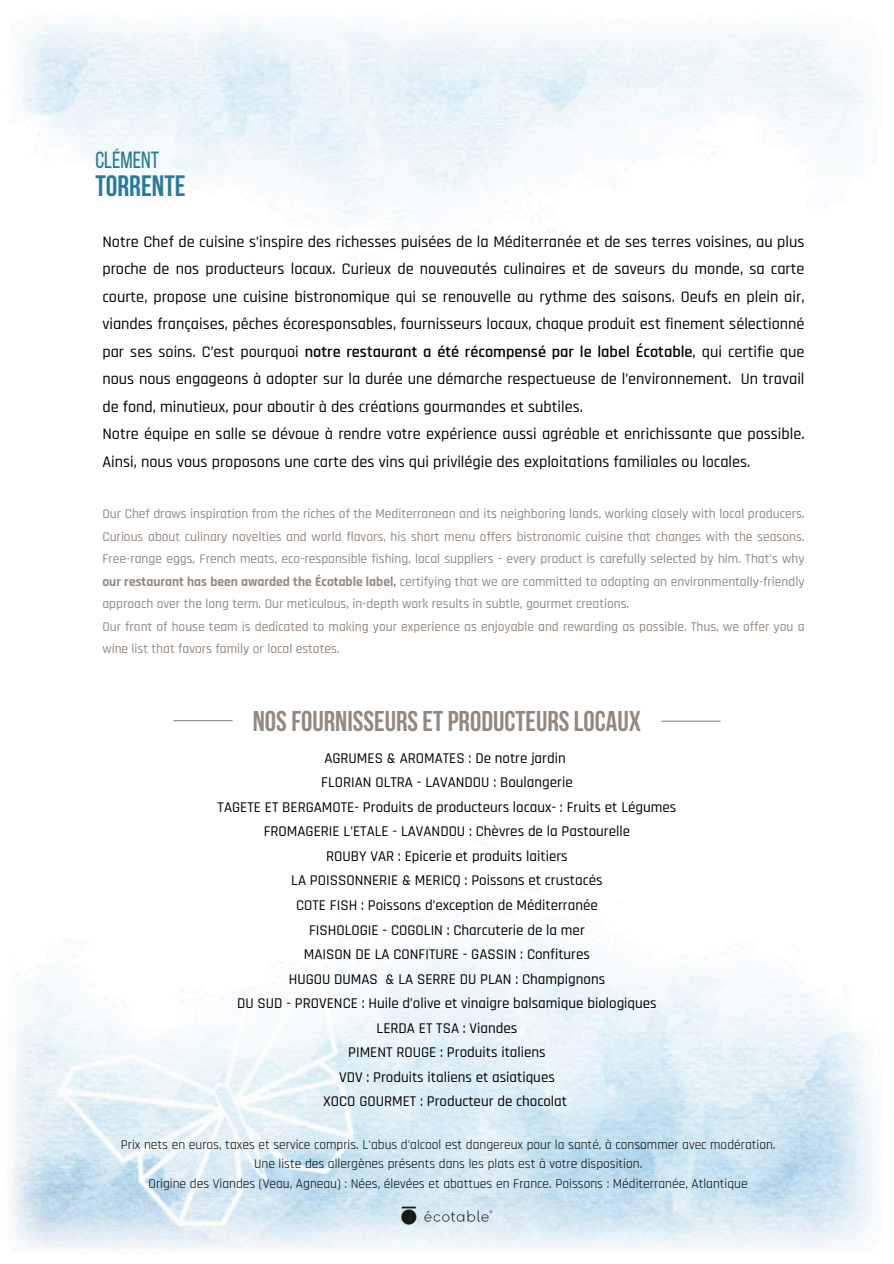
<style>
.page{position:relative;width:894px;height:1264px;background:#fff}
.page>*{position:absolute;margin:0;border:0;box-sizing:border-box;transform-origin:0 0}
.t1{font:700 29.4px "Bebas Neue";color:#277c9b}
.t2{font:700 28.5px "Bebas Neue";color:#94877f}
.t3{font:23.4px "Bebas Neue";color:#277c9b}
.t4{font:500 16.2px/27.5px "Rajdhani";color:#000}
.t5{font:500 15px/24.5px "Rajdhani";color:#000;text-align:center}
.t6{font:500 13.5px/22.5px "Rajdhani";color:#94877f}
.t7{font:13.5px "Rajdhani";color:#000}
.s1{font-weight:600}
.s2{font-weight:700}
</style>
<div class="page">
<img style="left:11px;top:24px;width:864px;height:1225px">
<hr style="left:661px;top:720px;width:59px;height:1px;background:#94877f">
<img style="left:388px;top:1149px;width:116px;height:100px">
<hr style="left:173px;top:720px;width:59px;height:1px;background:#94877f">
<p class="t3" style="left:95px;top:150px;width:65px">CLéMENT</p>
<p class="t1" style="left:95px;top:174px;width:92px">TORRENTE</p>
<p class="t4" style="left:102px;top:228px;width:703px">Notre Chef de cuisine s’inspire des richesses puisées de la Méditerranée et de ses terres voisines, au plus proche de nos producteurs locaux. Curieux de nouveautés culinaires et de saveurs du monde, sa carte courte, propose une cuisine bistronomique qui se renouvelle au rythme des saisons. Oeufs en plein air, viandes françaises, pêches écoresponsables, fournisseurs locaux, chaque produit est finement sélectionné par ses soins. C’est pourquoi <span class="s1">notre restaurant a été récompensé par le label Écotable</span>, qui certifie que nous nous engageons à adopter sur la durée une démarche respectueuse de l’environnement. Un travail de fond, minutieux, pour aboutir à des créations gourmandes et subtiles.<br>Notre équipe en salle se dévoue à rendre votre expérience aussi agréable et enrichissante que possible.<br>Ainsi, nous vous proposons une carte des vins qui privilégie des exploitations familiales ou locales.</p>
<p class="t6" style="left:102px;top:503px;width:703px">Our Chef draws inspiration from the riches of the Mediterranean and its neighboring lands, working closely with local producers.<br>Curious about culinary novelties and world flavors, his short menu offers bistronomic cuisine that changes with the seasons.<br>Free-range eggs, French meats, eco-responsible fishing, local suppliers - every product is carefully selected by him. That's why <span class="s2">our restaurant has been awarded the Écotable label,</span> certifying that we are committed to adopting an environmentally-friendly approach over the long term. Our meticulous, in-depth work results in subtle, gourmet creations.<br>Our front of house team is dedicated to making your experience as enjoyable and rewarding as possible. Thus, we offer you a wine list that favors family or local estates.</p>
<h3 class="t2" style="left:253px;top:709px;width:390px">NOSFOURNISSEURSETPRODUCTEURSLOCAUX</h3>
<p class="t5" style="left:217px;top:746px;width:460px">AGRUMES &amp; AROMATES : De notre jardin<br>FLORIAN OLTRA - LAVANDOU : Boulangerie<br>TAGETE ET BERGAMOTE- Produits de producteurs locaux- : Fruits et Légumes FROMAGERIE L’ETALE - LAVANDOU : Chèvres de la Pastourelle<br>ROUBY VAR : Epicerie et produits laitiers<br>LA POISSONNERIE &amp; MERICQ : Poissons et crustacés<br>COTE FISH : Poissons d’exception de Méditerranée<br>FISHOLOGIE - COGOLIN : Charcuterie de la mer<br>MAISON DE LA CONFITURE - GASSIN : Confitures<br>HUGOU DUMAS &amp; LA SERRE DU PLAN : Champignons<br>DU SUD - PROVENCE : Huile d’olive et vinaigre balsamique biologiques LERDA ET TSA : Viandes<br>PIMENT ROUGE : Produits italiens<br>VDV : Produits italiens et asiatiques<br>XOCO GOURMET : Producteur de chocolat</p>
<h3 class="t7" style="left:121px;top:1136px;width:656px">Prix nets en euros, taxes et service compris. L'abus d'alcool est dangereux pour la santé, à consommer avec modération.</h3>
<h2 class="t7" style="left:254px;top:1155px;width:389px">Une liste des allergènes présents dans les plats est à votre disposition.</h2>
<h4 class="t7" style="left:148px;top:1174px;width:600px">Origine des Viandes (Veau, Agneau) : Nées, élevées et abattues en France. Poissons : Méditerranée, Atlantique</h4>
</div>
